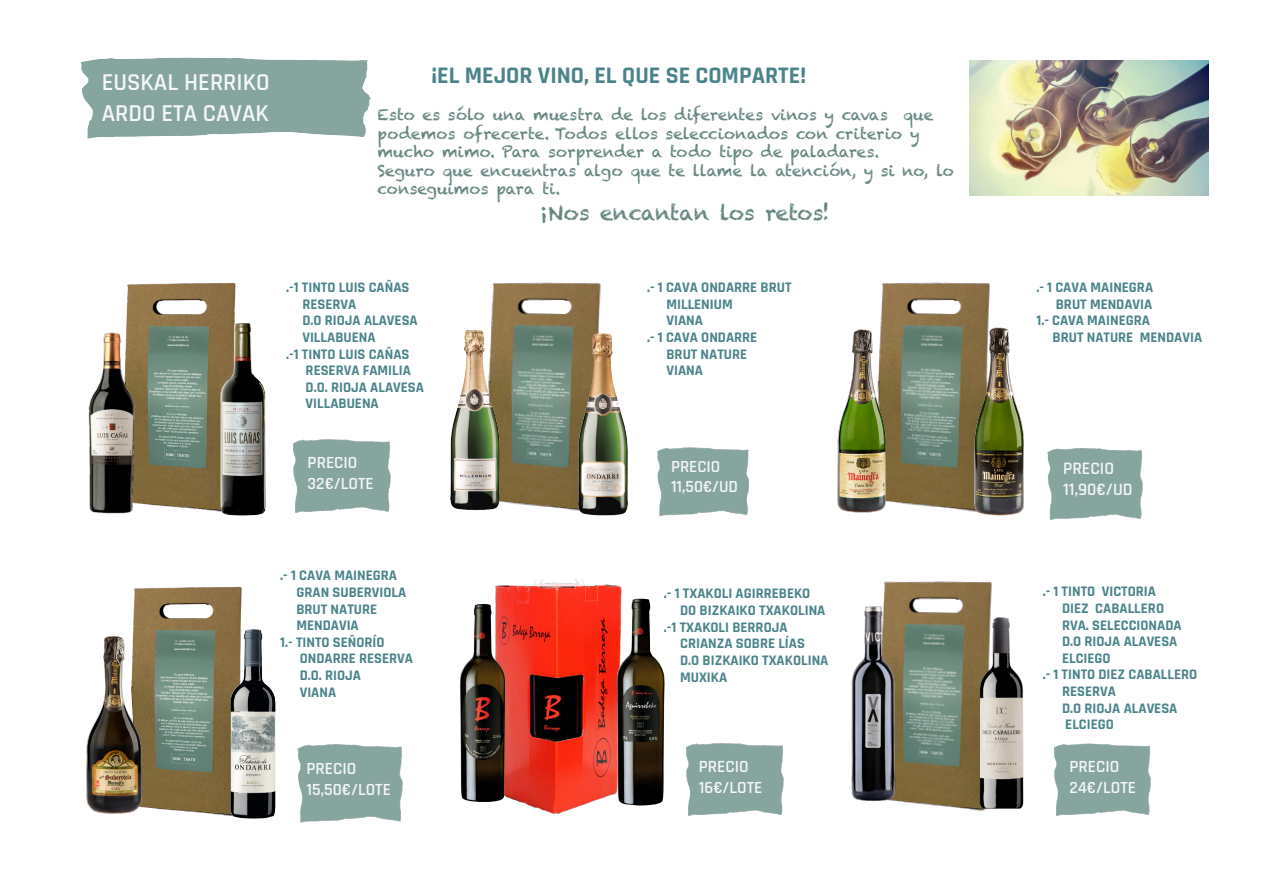
<style>
.page{position:relative;width:1263px;height:893px;background:#fff}
.page>*{position:absolute;margin:0;border:0;box-sizing:border-box;transform-origin:0 0}
.t1{font:600 24.45px "Rajdhani";color:#f6f7f7}
.t2{font:700 24px "Rajdhani";color:#4a838a}
.t3{font:21px "Chalkduster";color:#64857f}
.t4{font:600 17.55px "Rajdhani";color:#f6f7f7}
.t5{font:600 17.25px "Rajdhani";color:#f6f7f7}
.t6{font:600 17.1px "Rajdhani";color:#f6f7f7}
.t7{font:15.45px/18.6px "Chalkduster";color:#64857f}
.t8{font:700 14.7px/16.6px "Rajdhani";color:#4a838a}
</style>
<div class="page">
<img style="left:80px;top:57px;width:291px;height:82px">
<img style="left:126px;top:282px;width:110px;height:230px">
<img style="left:491px;top:282px;width:110px;height:228px">
<img style="left:657px;top:447px;width:93px;height:70px">
<img style="left:880px;top:282px;width:110px;height:229px">
<img style="left:1047px;top:448px;width:96px;height:72px">
<img style="left:133px;top:586px;width:109px;height:230px">
<img style="left:88px;top:327px;width:57px;height:187px">
<img style="left:216px;top:315px;width:50px;height:201px">
<img style="left:450px;top:326px;width:58px;height:185px">
<img style="left:572px;top:330px;width:56px;height:186px">
<img style="left:837px;top:327px;width:60px;height:186px">
<img style="left:962px;top:324px;width:62px;height:192px">
<img style="left:86px;top:634px;width:58px;height:182px">
<img style="left:225px;top:623px;width:51px;height:196px">
<img style="left:494px;top:579px;width:128px;height:235px">
<img style="left:460px;top:604px;width:46px;height:198px">
<img style="left:616px;top:599px;width:49px;height:207px">
<img style="left:884px;top:581px;width:108px;height:229px">
<img style="left:851px;top:600px;width:65px;height:206px">
<img style="left:971px;top:613px;width:53px;height:198px">
<img style="left:293px;top:439px;width:98px;height:74px">
<img style="left:297px;top:744px;width:106px;height:79px">
<img style="left:686px;top:743px;width:98px;height:73px">
<img style="left:1054px;top:743px;width:97px;height:73px">
<img style="left:969px;top:61px;width:240px;height:134px">
<p class="t1" style="left:102px;top:68px;width:169px">EUSKAL HERRIKO</p>
<p class="t1" style="left:102px;top:99px;width:169px">ARDO ETA CAVAK</p>
<p class="t2" style="left:432px;top:61px;width:376px">¡EL MEJOR VINO, EL QUE SE COMPARTE!</p>
<p class="t7" style="left:378px;top:105px;width:557px">Esto es sólo una muestra de los diferentes vinos y cavas que podemos ofrecerte. Todos ellos seleccionados con criterio y mucho mimo. Para sorprender a todo tipo de paladares.</p>
<p class="t7" style="left:378px;top:161px;width:578px">Seguro que encuentras algo que te llame la atención, y si no, lo conseguimos para ti.</p>
<p class="t3" style="left:540px;top:200px;width:292px">¡Nos encantan los retos!</p>
<p class="t8" style="left:286px;top:279px;width:125px">.-1 TINTO LUIS CAÑAS</p>
<p class="t8" style="left:302px;top:296px;width:55px">RESERVA</p>
<p class="t8" style="left:302px;top:313px;width:117px">D.O RIOJA ALAVESA</p>
<p class="t8" style="left:302px;top:329px;width:75px">VILLABUENA</p>
<p class="t8" style="left:286px;top:346px;width:126px;text-align:right">.-1 TINTO LUIS CAÑAS<br>RESERVA FAMILIA</p>
<p class="t8" style="left:306px;top:379px;width:120px">D.O. RIOJA ALAVESA</p>
<p class="t8" style="left:306px;top:396px;width:75px">VILLABUENA</p>
<p class="t5" style="left:308px;top:453px;width:51px">PRECIO</p>
<p class="t5" style="left:308px;top:473px;width:68px">32€/LOTE</p>
<p class="t8" style="left:666px;top:279px;width:127px;text-indent:-19px">.- 1 CAVA ONDARRE BRUT<br>MILLENIUM</p>
<p class="t8" style="left:666px;top:313px;width:38px">VIANA</p>
<p class="t8" style="left:647px;top:329px;width:112px">.- 1 CAVA ONDARRE</p>
<p class="t8" style="left:666px;top:346px;width:82px">BRUT NATURE</p>
<p class="t8" style="left:666px;top:363px;width:38px">VIANA</p>
<p class="t6" style="left:671px;top:456px;width:51px">PRECIO</p>
<p class="t6" style="left:671px;top:477px;width:69px">11,50€/UD</p>
<p class="t8" style="left:280px;top:568px;width:118px">.- 1 CAVA MAINEGRA</p>
<p class="t8" style="left:296px;top:584px;width:111px">GRAN SUBERVIOLA</p>
<p class="t8" style="left:296px;top:601px;width:82px">BRUT NATURE</p>
<p class="t8" style="left:296px;top:618px;width:64px">MENDAVIA</p>
<p class="t8" style="left:280px;top:634px;width:106px">1.- TINTO SEÑORÍO</p>
<p class="t8" style="left:300px;top:651px;width:115px">ONDARRE RESERVA</p>
<p class="t8" style="left:300px;top:667px;width:63px">D.O. RIOJA</p>
<p class="t8" style="left:300px;top:684px;width:38px">VIANA</p>
<p class="t5" style="left:307px;top:759px;width:51px">PRECIO</p>
<p class="t5" style="left:307px;top:779px;width:86px">15,50€/LOTE</p>
<p class="t8" style="left:664px;top:586px;width:148px">.- 1 TXAKOLI AGIRREBEKO</p>
<p class="t8" style="left:680px;top:602px;width:147px">DO BIZKAIKO TXAKOLINA</p>
<p class="t8" style="left:664px;top:619px;width:125px">.-1 TXAKOLI BERROJA</p>
<p class="t8" style="left:680px;top:636px;width:126px">CRIANZA SOBRE LÍAS</p>
<p class="t8" style="left:680px;top:652px;width:150px">D.O BIZKAIKO TXAKOLINA</p>
<p class="t8" style="left:680px;top:669px;width:49px">MUXIKA</p>
<p class="t5" style="left:699px;top:757px;width:51px">PRECIO</p>
<p class="t5" style="left:699px;top:777px;width:65px">16€/LOTE</p>
<p class="t8" style="left:1036px;top:279px;width:118px">.- 1 CAVA MAINEGRA</p>
<p class="t8" style="left:1056px;top:296px;width:98px">BRUT MENDAVIA</p>
<p class="t8" style="left:1036px;top:313px;width:115px">1.- CAVA MAINEGRA</p>
<p class="t8" style="left:1052px;top:329px;width:151px">BRUT NATURE MENDAVIA</p>
<p class="t4" style="left:1063px;top:458px;width:52px">PRECIO</p>
<p class="t4" style="left:1063px;top:479px;width:71px">11,90€/UD</p>
<p class="t8" style="left:1043px;top:584px;width:115px">.- 1 TINTO VICTORIA</p>
<p class="t8" style="left:1062px;top:600px;width:104px">DIEZ CABALLERO</p>
<p class="t8" style="left:1062px;top:617px;width:121px">RVA. SELECCIONADA</p>
<p class="t8" style="left:1062px;top:634px;width:117px">D.O RIOJA ALAVESA</p>
<p class="t8" style="left:1062px;top:650px;width:50px">ELCIEGO</p>
<p class="t8" style="left:1043px;top:667px;width:156px">.- 1 TINTO DIEZ CABALLERO</p>
<p class="t8" style="left:1062px;top:683px;width:55px">RESERVA</p>
<p class="t8" style="left:1062px;top:700px;width:117px">D.O RIOJA ALAVESA</p>
<p class="t8" style="left:1065px;top:717px;width:50px">ELCIEGO</p>
<p class="t5" style="left:1069px;top:757px;width:51px">PRECIO</p>
<p class="t5" style="left:1069px;top:777px;width:68px">24€/LOTE</p>
</div>
